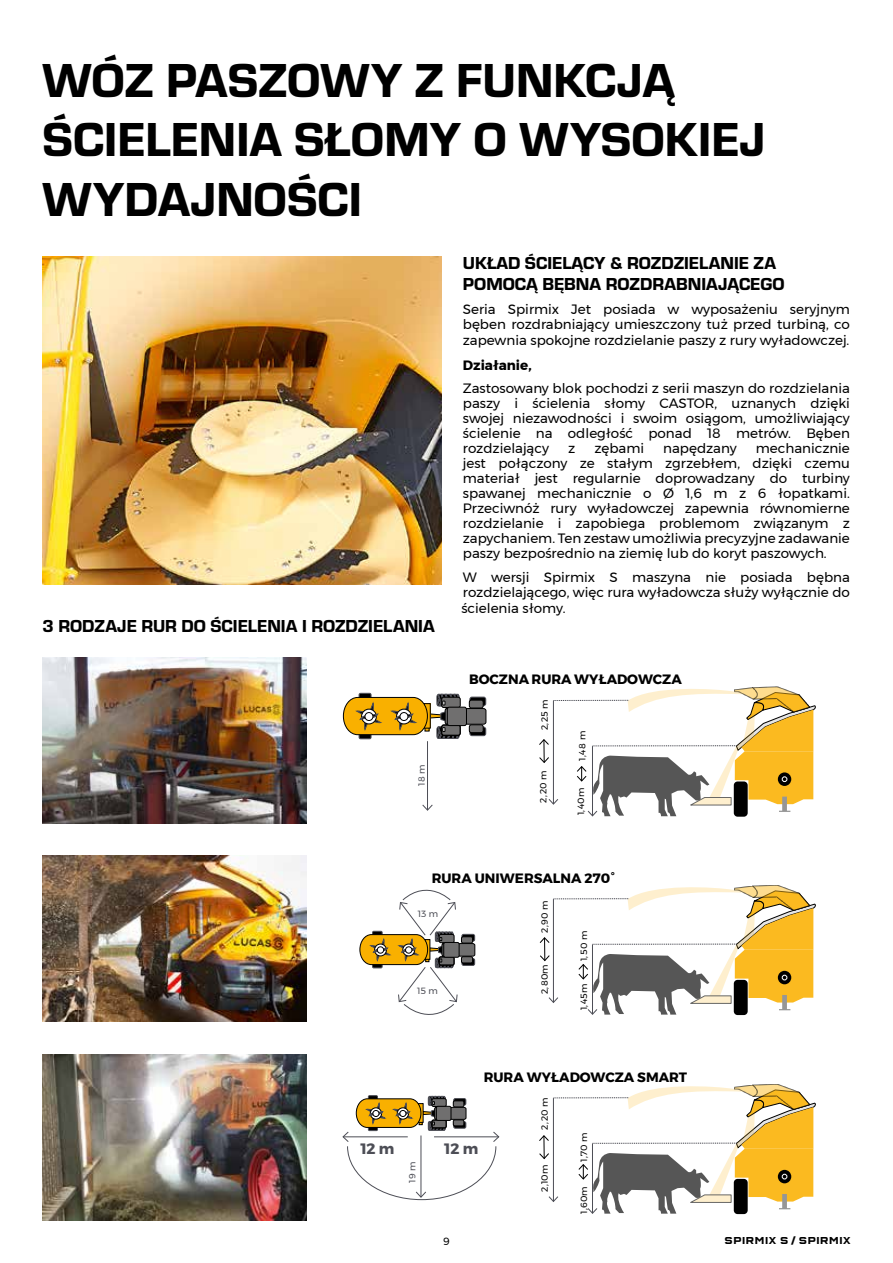
<style>
.page{position:relative;width:893px;height:1263px;background:#fff}
.page>*{position:absolute;margin:0;border:0;box-sizing:border-box;transform-origin:0 0}
.t1{font:49.5px/59.4px "Eurostile Hea";color:#000}
.t2{font:18px/21.6px "Eurostile Hea";color:#000}
.t3{font:700 15px "Montserrat";color:#4d4e56}
.t4{font:13.5px/15px "Montserrat";color:#000;text-align:justify}
.t5{font:700 13.5px "Montserrat";color:#000}
.t6{font:700 10.5px "Q Type Square";color:#000}
.t7{font:10.5px "Montserrat";color:#000}
.t8{font:9px "Montserrat";letter-spacing:.035em;color:#000}
.t9{font:9px "Montserrat";color:#4d4e56}
</style>
<div class="page">
<img style="left:43px;top:257px;width:399px;height:328px">
<img style="left:43px;top:856px;width:263px;height:166px">
<img style="left:43px;top:1054px;width:263px;height:166px">
<img style="left:43px;top:657px;width:263px;height:166px">
<div style="left:458px;top:943px;width:17px;height:13px;background:#706f6f;border-radius:2px"></div>
<div style="left:458px;top:943px;width:17px;height:13px;border:1px solid #000;border-radius:2px"></div>
<div style="left:444px;top:942px;width:15px;height:15px;border:1px solid #000;border-radius:2px"></div>
<div style="left:462px;top:934px;width:13px;height:7px;border:1px solid #4d4e56;border-radius:2px"></div>
<div style="left:461px;top:937px;width:12px;height:6px;background:#706f6f;border-radius:2px"></div>
<div style="left:461px;top:936px;width:12px;height:7px;border:1px solid #000;border-radius:2px"></div>
<div style="left:462px;top:958px;width:13px;height:7px;border:1px solid #4d4e56;border-radius:2px"></div>
<div style="left:461px;top:957px;width:12px;height:6px;background:#706f6f;border-radius:2px"></div>
<div style="left:461px;top:956px;width:12px;height:7px;border:1px solid #000;border-radius:2px"></div>
<svg style="left:360px;top:889px;width:98px;height:126px"></svg>
<svg style="left:539px;top:885px;width:276px;height:130px"></svg>
<div style="left:368px;top:1095px;width:10px;height:5px;border:1px solid #4d4e56"></div>
<svg style="left:342px;top:1096px;width:158px;height:104px"></svg>
<svg style="left:539px;top:1084px;width:276px;height:130px"></svg>
<hr style="left:427px;top:741px;width:1px;height:69px;background:#4d4e56">
<svg style="left:422px;top:804px;width:11px;height:7px"></svg>
<div style="left:465px;top:708px;width:21px;height:16px;background:#706f6f;border-radius:2px"></div>
<div style="left:465px;top:708px;width:21px;height:16px;border:1px solid #000;border-radius:2px"></div>
<div style="left:447px;top:707px;width:19px;height:18px;background:#706f6f;border-radius:2px"></div>
<div style="left:447px;top:707px;width:20px;height:19px;border:1px solid #000;border-radius:2px"></div>
<div style="left:470px;top:697px;width:16px;height:9px;background:#000;border-radius:2px"></div>
<div style="left:470px;top:697px;width:16px;height:9px;border:1px solid #4d4e56;border-radius:2px"></div>
<div style="left:469px;top:700px;width:14px;height:8px;background:#706f6f;border-radius:2px"></div>
<div style="left:469px;top:700px;width:14px;height:8px;border:1px solid #000;border-radius:2px"></div>
<div style="left:470px;top:727px;width:16px;height:9px;background:#000;border-radius:2px"></div>
<div style="left:470px;top:727px;width:16px;height:9px;border:1px solid #4d4e56;border-radius:2px"></div>
<div style="left:469px;top:725px;width:14px;height:8px;background:#706f6f;border-radius:2px"></div>
<div style="left:469px;top:725px;width:14px;height:8px;border:1px solid #000;border-radius:2px"></div>
<div style="left:359px;top:693px;width:12px;height:6px;border:1px solid #4d4e56;border-radius:2px"></div>
<svg style="left:343px;top:694px;width:117px;height:48px"></svg>
<div style="left:400px;top:712px;width:8px;height:8px;background:#fff;border-radius:50%"></div>
<div style="left:400px;top:712px;width:8px;height:9px;border:1px solid #000;border-radius:50%"></div>
<svg style="left:539px;top:687px;width:276px;height:129px"></svg>
<h1 class="t1" style="left:43px;top:48px;width:724px">WÓZ PASZOWY Z FUNKCJĄ<br>ŚCIELENIA SŁOMY O WYSOKIEJ<br>WYDAJNOŚCI</h1>
<h2 class="t2" style="left:463px;top:251px;width:323px">UKŁAD ŚCIELĄCY &amp; ROZDZIELANIE ZA<br>POMOCĄ BĘBNA ROZDRABNIAJĄCEGO</h2>
<p class="t4" style="left:463px;top:301px;width:389px;line-height:15.6px">Seria Spirmix Jet posiada w wyposażeniu seryjnym bęben rozdrabniający umieszczony tuż przed turbiną, co zapewnia spokojne rozdzielanie paszy z rury wyładowczej.</p>
<p class="t5" style="left:463px;top:354px;width:70px">Działanie,</p>
<p class="t4" style="left:463px;top:381px;width:389px">Zastosowany blok pochodzi z serii maszyn do rozdzielania paszy i ścielenia słomy CASTOR, uznanych dzięki swojej niezawodności i swoim osiągom, umożliwiający ścielenie na odległość ponad 18 metrów. Bęben rozdzielający</p>
<p class="t4" style="left:463px;top:441px;width:389px;text-indent:293px">mechanicznie jest połączony ze stałym zgrzebłem, dzięki czemu materiał jest regularnie doprowadzany do turbiny spawanej mechanicznie o Ø 1,6 m z 6 łopatkami.<br>Przeciwnóż rury wyładowczej zapewnia równomierne rozdzielanie i zapobiega problemom związanym z zapychaniem. Ten zestaw umożliwia precyzyjne zadawanie paszy bezpośrednio na ziemię lub do koryt paszowych.</p>
<p class="t4" style="left:461px;top:569px;width:390px;line-height:15.6px">W wersji Spirmix S maszyna nie posiada bębna rozdzielającego, więc rura wyładowcza służy wyłącznie do ścielenia słomy.</p>
<p class="t4" style="left:568px;top:441px;width:9px">z</p>
<p class="t4" style="left:594px;top:441px;width:51px">zębami</p>
<p class="t4" style="left:663px;top:441px;width:75px">napędzany</p>
<h2 class="t2" style="left:43px;top:614px;width:394px">3 RODZAJE RUR DO ŚCIELENIA I ROZDZIELANIA</h2>
<p class="t9" style="left:415px;top:786px;width:22px;rotate:-90deg">18 m</p>
<p class="t5" style="left:469px;top:669px;width:214px">BOCZNA RURA WYŁADOWCZA</p>
<p class="t8" style="left:538px;top:730px;width:33px;rotate:-90deg">2,25 m</p>
<p class="t8" style="left:536px;top:802px;width:33px;rotate:-90deg">2,20 m</p>
<p class="t8" style="left:575px;top:760px;width:31px;rotate:-90deg">1,48 m</p>
<p class="t8" style="left:574px;top:815px;width:29px;rotate:-90deg">1,40m</p>
<p class="t5" style="left:432px;top:867px;width:185px">RURA UNIWERSALNA 270°</p>
<p class="t9" style="left:418px;top:906px;width:22px">13 m</p>
<p class="t8" style="left:538px;top:933px;width:34px;rotate:-90deg">2,90 m</p>
<p class="t8" style="left:538px;top:994px;width:32px;rotate:-90deg">2,80m</p>
<p class="t9" style="left:417px;top:983px;width:22px">15 m</p>
<p class="t8" style="left:577px;top:961px;width:32px;rotate:-90deg">1,50 m</p>
<p class="t8" style="left:577px;top:1010px;width:28px;rotate:-90deg">1,45m</p>
<p class="t5" style="left:484px;top:1066px;width:205px">RURA WYŁADOWCZA SMART</p>
<p class="t3" style="left:361px;top:1137px;width:35px">12 m</p>
<p class="t3" style="left:445px;top:1137px;width:35px">12 m</p>
<p class="t9" style="left:405px;top:1183px;width:22px;rotate:-90deg">19 m</p>
<p class="t8" style="left:538px;top:1129px;width:33px;rotate:-90deg">2,20 m</p>
<p class="t8" style="left:538px;top:1192px;width:29px;rotate:-90deg">2,10m</p>
<p class="t8" style="left:577px;top:1162px;width:31px;rotate:-90deg">1,70 m</p>
<p class="t8" style="left:577px;top:1214px;width:29px;rotate:-90deg">1,60m</p>
<p class="t7" style="left:443px;top:1233px;width:8px">9</p>
<p class="t6" style="left:724px;top:1234px;width:128px">SPIRMIX S / SPIRMIX</p>
</div>
